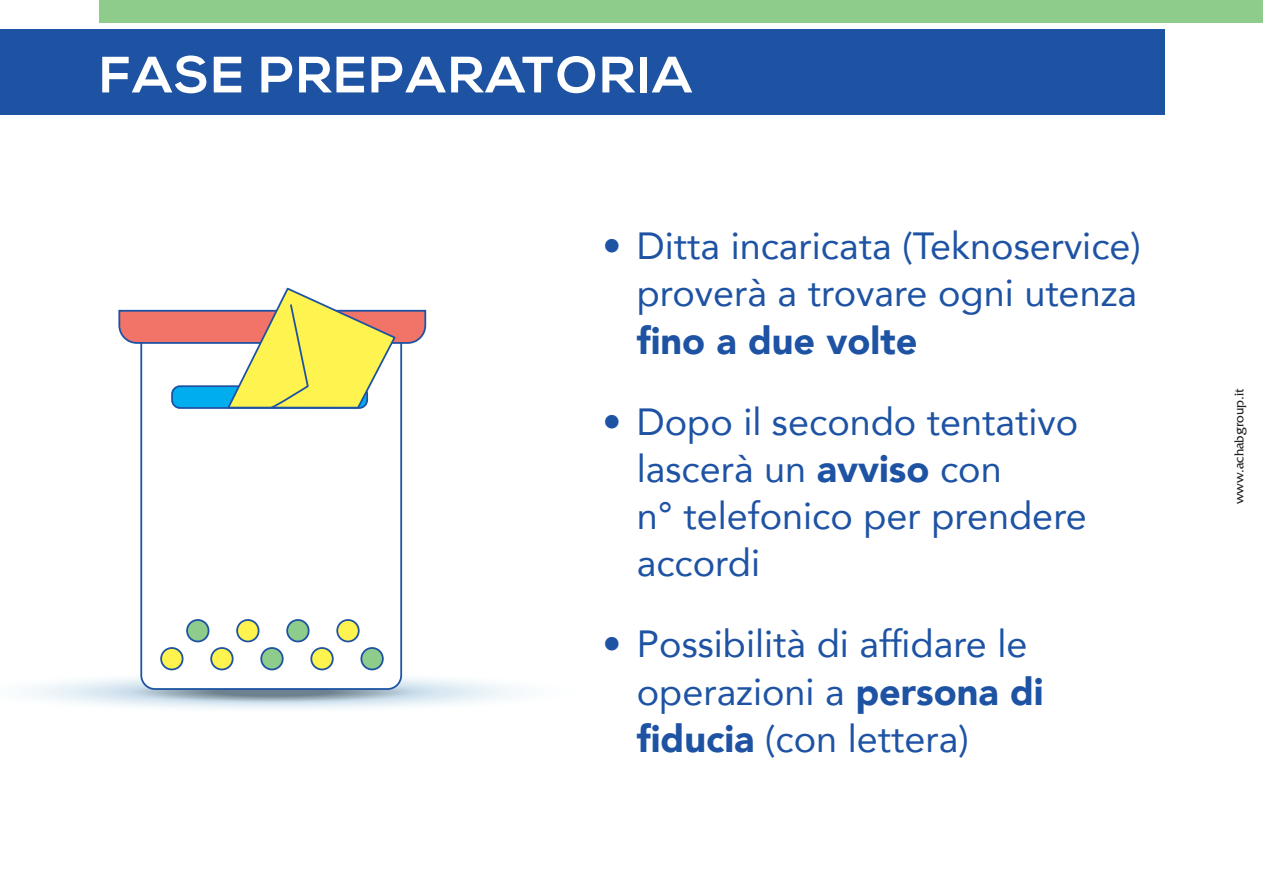
<style>
.page{position:relative;width:1263px;height:893px;background:#fff}
.page>*{position:absolute;margin:0;border:0;box-sizing:border-box;transform-origin:0 0}
.t1{font:700 51px "Nexa";letter-spacing:.04em;color:#fff}
.t2{font:37.8px/47.2px "Avenir";color:#1e53a4}
.t3{font:900 37.8px "Avenir";color:#1e53a4}
.t4{font:13.5px "Fritz";color:#231f20}
.s1{font-weight:900}
</style>
<div class="page">
<svg style="left:26px;top:678px;width:327px;height:31px"></svg>
<div style="left:0;top:30px;width:1164px;height:85px;background:#1e53a4"></div>
<div style="left:100px;top:0;width:1163px;height:22px;background:#8ecc8c"></div>
<svg style="left:139px;top:410px;width:264px;height:281px"></svg>
<div style="left:161px;top:648px;width:22px;height:21px;background:#fff34f;border-radius:50%"></div>
<div style="left:160px;top:647px;width:23px;height:23px;border:2px solid #1e53a4;border-radius:50%"></div>
<div style="left:211px;top:648px;width:22px;height:21px;background:#fff34f;border-radius:50%"></div>
<div style="left:210px;top:647px;width:24px;height:23px;border:2px solid #1e53a4;border-radius:50%"></div>
<div style="left:261px;top:648px;width:22px;height:21px;background:#8ecc8c;border-radius:50%"></div>
<div style="left:260px;top:647px;width:24px;height:23px;border:2px solid #1e53a4;border-radius:50%"></div>
<div style="left:311px;top:648px;width:22px;height:21px;background:#fff34f;border-radius:50%"></div>
<div style="left:310px;top:647px;width:24px;height:23px;border:2px solid #1e53a4;border-radius:50%"></div>
<div style="left:361px;top:648px;width:22px;height:21px;background:#8ecc8c;border-radius:50%"></div>
<div style="left:360px;top:647px;width:24px;height:23px;border:2px solid #1e53a4;border-radius:50%"></div>
<div style="left:187px;top:620px;width:22px;height:21px;background:#8ecc8c;border-radius:50%"></div>
<div style="left:186px;top:619px;width:23px;height:23px;border:2px solid #1e53a4;border-radius:50%"></div>
<div style="left:237px;top:620px;width:22px;height:21px;background:#fff34f;border-radius:50%"></div>
<div style="left:236px;top:619px;width:23px;height:23px;border:2px solid #1e53a4;border-radius:50%"></div>
<div style="left:287px;top:620px;width:22px;height:21px;background:#8ecc8c;border-radius:50%"></div>
<div style="left:286px;top:619px;width:24px;height:23px;border:2px solid #1e53a4;border-radius:50%"></div>
<div style="left:337px;top:620px;width:22px;height:21px;background:#fff34f;border-radius:50%"></div>
<div style="left:336px;top:619px;width:24px;height:23px;border:2px solid #1e53a4;border-radius:50%"></div>
<svg style="left:118px;top:287px;width:309px;height:123px"></svg>
<h1 class="t1" style="left:100px;top:45px;width:594px">FASE PREPARATORIA</h1>
<p class="t2" style="left:602px;top:221px;width:540px;text-align:right">• Ditta incaricata (Teknoservice) proverà a trovare ogni utenza</p>
<p class="t3" style="left:637px;top:308px;width:282px">fino a due volte</p>
<p class="t2" style="left:637px;top:397px;width:452px;text-indent:-34px">• Dopo il secondo tentativo lascerà un <span class="s1">avviso</span> con<br>n° telefonico per prendere accordi</p>
<p class="t2" style="left:637px;top:620px;width:408px;text-indent:-34px">• Possibilità di affidare le operazioni a <span class="s1">persona di fiducia</span> (con lettera)</p>
<p class="t4" style="left:1231px;top:504px;width:117px;rotate:-90deg">www.achabgroup.it</p>
</div>
